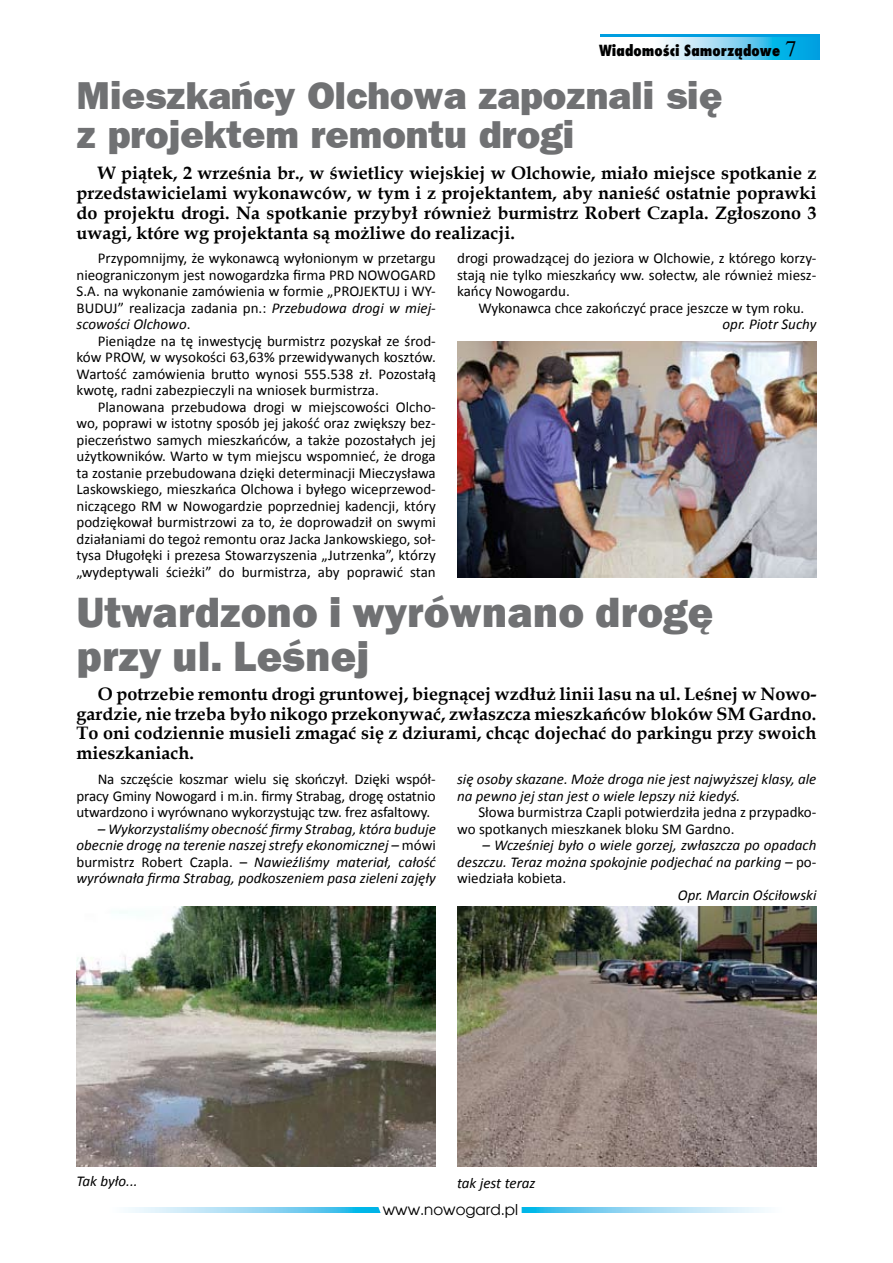
<style>
.page{position:relative;width:893px;height:1263px;background:#fff}
.page>*{position:absolute;margin:0;border:0;box-sizing:border-box;transform-origin:0 0}
.t1{font:800 43.5px/43.5px "Franklin Gothic";color:#707173}
.t2{font:800 39px/39px "Frankfurt Gothic";color:#707173}
.t3{font:22.5px "Times";color:#000}
.t4{font:700 18px/19.8px "Book Antiqua";color:#000;text-align:justify}
.t5{font:15px/16.5px "Calibri";color:#000;text-align:justify}
.t6{font:italic 15px/16.5px "Calibri";color:#000;text-align:justify}
.t7{font:800 15px "Fujiyama";color:#000}
.t8{font:15px "Avalon";color:#000}
.s1{font-style:italic}
.s2{font-style:normal}
</style>
<div class="page">
<div style="left:600px;top:34px;width:220px;height:26px;background:#009ee0"></div>
<svg style="left:600px;top:37px;width:200px;height:22px;background:#a5e0f5"></svg>
<svg style="left:527px;top:1208px;width:241px;height:5px"></svg>
<svg style="left:125px;top:1208px;width:245px;height:5px"></svg>
<svg style="left:370px;top:1207px;width:157px;height:6px"></svg>
<img style="left:457px;top:342px;width:359px;height:236px">
<img style="left:77px;top:907px;width:359px;height:259px">
<img style="left:457px;top:907px;width:359px;height:259px">
<h3 class="t3" style="left:785px;top:36px;width:13px">7</h3>
<p class="t7" style="left:599px;top:40px;width:182px">Wiadomości Samorządowe</p>
<h2 class="t2" style="left:77px;top:75px;width:647px">Mieszkańcy Olchowa zapoznali się z projektem remontu drogi</h2>
<p class="t4" style="left:77px;top:163px;width:741px;text-indent:21px">W piątek, 2 września br., w świetlicy wiejskiej w Olchowie, miało miejsce spotkanie z przedstawicielami wykonawców, w tym i z projektantem, aby nanieść ostatnie poprawki do projektu drogi. Na spotkanie przybył również burmistrz Robert Czapla. Zgłoszono 3 uwagi, które wg projektanta są możliwe do realizacji.</p>
<p class="t5" style="left:77px;top:249px;width:361px;text-indent:21px">Przypomnijmy, że wykonawcą wyłonionym w przetargu nieograniczonym jest nowogardzka firma PRD NOWOGARD S.A. na wykonanie zamówienia w formie „PROJEKTUJ i WY-BUDUJ” realizacja zadania pn.: <span class="s1">Przebudowa drogi w miej&shy;scowości Olchowo</span>.</p>
<p class="t5" style="left:77px;top:332px;width:361px;text-indent:21px">Pieniądze na tę inwestycję burmistrz pozyskał ze środ&shy;ków PROW, w wysokości 63,63% przewidywanych kosztów.<br>Wartość zamówienia brutto wynosi 555.538 zł. Pozostałą kwotę, radni zabezpieczyli na wniosek burmistrza.</p>
<p class="t5" style="left:77px;top:398px;width:361px;text-indent:21px">Planowana przebudowa drogi w miejscowości Olcho&shy;wo, poprawi w istotny sposób jej jakość oraz zwiększy bez&shy;pieczeństwo samych mieszkańców, a także pozostałych jej użytkowników. Warto w tym miejscu wspomnieć, że droga ta zostanie przebudowana dzięki determinacji Mieczysława Laskowskiego, mieszkańca Olchowa i byłego wiceprzewod&shy;niczącego RM w Nowogardzie poprzedniej kadencji, który podziękował burmistrzowi za to, że doprowadził on swymi działaniami do tegoż remontu oraz Jacka Jankowskiego, soł&shy;tysa Długołęki i prezesa Stowarzyszenia „Jutrzenka”, którzy „wydeptywali ścieżki” do burmistrza, aby poprawić stan</p>
<p class="t5" style="left:457px;top:249px;width:361px">drogi prowadzącej do jeziora w Olchowie, z którego korzy&shy;stają nie tylko mieszkańcy ww. sołectw, ale również miesz&shy;kańcy Nowogardu.</p>
<p class="t5" style="left:478px;top:299px;width:327px">Wykonawca chce zakończyć prace jeszcze w tym roku.</p>
<p class="t6" style="left:723px;top:315px;width:95px">opr. Piotr Suchy</p>
<h1 class="t1" style="left:77px;top:591px;width:638px">Utwardzono i wyrównano drogę przy ul. Leśnej</h1>
<p class="t4" style="left:77px;top:684px;width:741px;text-indent:21px">O potrzebie remontu drogi gruntowej, biegnącej wzdłuż linii lasu na ul. Leśnej w Nowo&shy;gardzie, nie trzeba było nikogo przekonywać, zwłaszcza mieszkańców bloków SM Gardno.<br>To oni codziennie musieli zmagać się z dziurami, chcąc dojechać do parkingu przy swoich mieszkaniach.</p>
<p class="t5" style="left:77px;top:770px;width:361px;text-indent:21px">Na szczęście koszmar wielu się skończył. Dzięki współ&shy;pracy Gminy Nowogard i m.in. firmy Strabag, drogę ostatnio utwardzono i wyrównano wykorzystując tzw. frez asfaltowy.</p>
<p class="t6" style="left:77px;top:820px;width:361px;text-indent:21px">– Wykorzystaliśmy obecność firmy Strabag, która buduje obecnie drogę na terenie naszej strefy ekonomicznej – <span class="s2">mówi burmistrz Robert Czapla. –</span> Nawieźliśmy materiał, całość wyrównała firma Strabag, podkoszeniem pasa zieleni zajęły</p>
<p class="t6" style="left:457px;top:770px;width:361px">się osoby skazane. Może droga nie jest najwyższej klasy, ale na pewno jej stan jest o wiele lepszy niż kiedyś.</p>
<p class="t5" style="left:457px;top:803px;width:361px;text-indent:21px">Słowa burmistrza Czapli potwierdziła jedna z przypadko&shy;wo spotkanych mieszkanek bloku SM Gardno.</p>
<p class="t6" style="left:457px;top:836px;width:361px;text-indent:25px">– Wcześniej było o wiele gorzej, zwłaszcza po opadach deszczu. Teraz można spokojnie podjechać na parking – <span class="s2">po&shy;wiedziała kobieta.</span></p>
<p class="t6" style="left:678px;top:886px;width:140px">Opr. Marcin Ościłowski</p>
<p class="t6" style="left:77px;top:1172px;width:63px">Tak było...</p>
<p class="t6" style="left:457px;top:1174px;width:80px">tak jest teraz</p>
<p class="t8" style="left:383px;top:1200px;width:137px">www.nowogard.pl</p>
</div>
